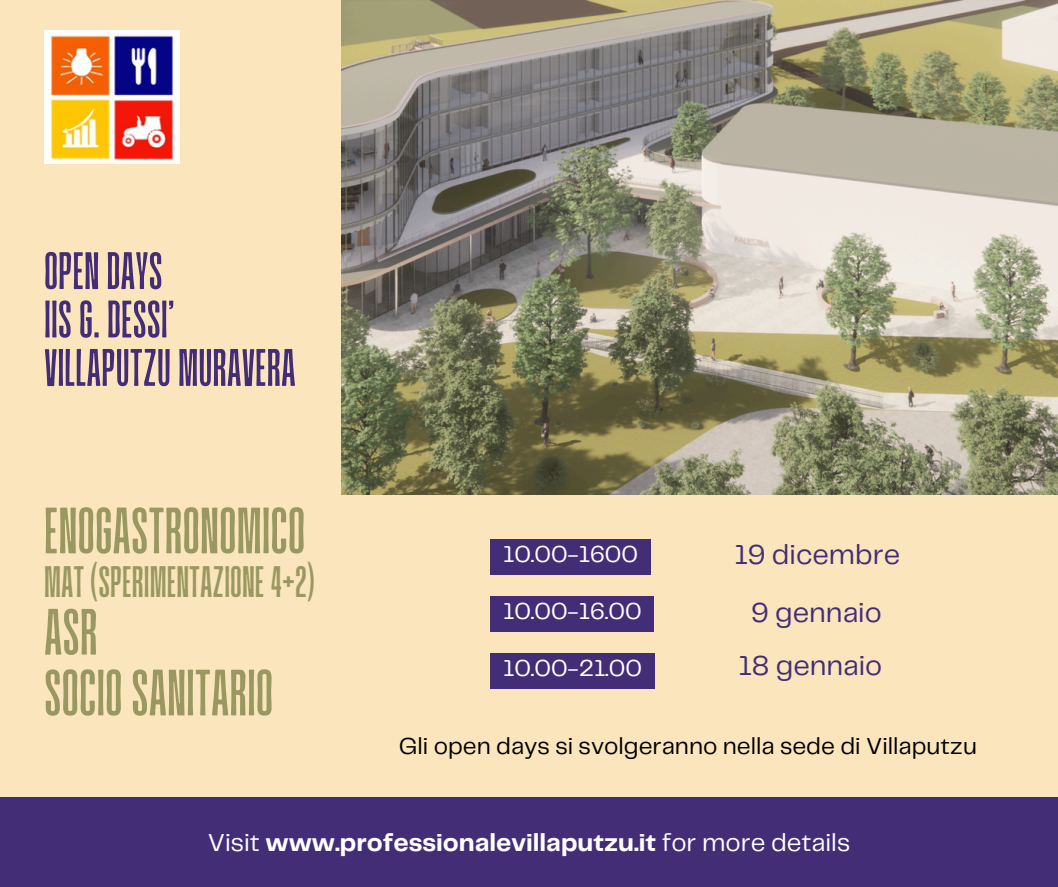
<style>
.page{position:relative;width:1058px;height:887px;background:#fff}
.page>*{position:absolute;margin:0;border:0;box-sizing:border-box;transform-origin:0 0}
.t1{font:69.15px "Paalalabas Display Condens BETA";color:#9a9861}
.t2{font:55.65px/48.3px "Paalalabas Display Condens BETA";color:#432d76}
.t3{font:46.65px "Paalalabas Display Condens BETA";color:#9a9861}
.t4{font:28.5px "Telegraf";color:#432d76}
.t5{font:700 25.5px "Telegraf";color:#fff}
.t6{font:24px "Telegraf";color:#000}
.t7{font:24px "Telegraf";color:#fff}
.s1{font-weight:400}
</style>
<div class="page">
<div style="left:0;top:0;width:1058px;height:886px;background:#fae5bc"></div>
<img style="left:341px;top:0;width:717px;height:494px">
<div style="left:0;top:797px;width:1057px;height:89px;background:#432d76"></div>
<img style="left:44px;top:31px;width:135px;height:132px">
<div style="left:490px;top:539px;width:161px;height:35px;background:#432d76"></div>
<div style="left:490px;top:596px;width:164px;height:35px;background:#432d76"></div>
<div style="left:490px;top:653px;width:164px;height:35px;background:#432d76"></div>
<h3 class="t2" style="left:44px;top:249px;width:253px">OPENDAYS<br>IISG.DESSÌ’<br>VILLAPUTZUMURAVERA</h3>
<p class="t1" style="left:44px;top:500px;width:263px">ENOGASTRONOMICO</p>
<p class="t3" style="left:44px;top:561px;width:272px">MAT (SPERIMENTAZIONE4+2)</p>
<p class="t1" style="left:44px;top:602px;width:55px">ASR</p>
<p class="t1" style="left:44px;top:662px;width:231px">SOCIOSANITARIO</p>
<h2 class="t7" style="left:503px;top:544px;width:136px">10.00-1600</h2>
<p class="t7" style="left:503px;top:601px;width:140px">10.00-16.00</p>
<p class="t7" style="left:503px;top:658px;width:140px">10.00-21.00</p>
<h3 class="t4" style="left:734px;top:542px;width:167px">19 dicembre</h3>
<p class="t4" style="left:751px;top:600px;width:132px">9 gennaio</p>
<h3 class="t4" style="left:738px;top:652px;width:145px">18 gennaio</h3>
<p class="t6" style="left:399px;top:735px;width:580px">Gli open days si svolgeranno nella sede di Villaputzu</p>
<h1 class="t5" style="left:208px;top:831px;width:644px"><span class="s1">Visit</span> www.professionalevillaputzu.it <span class="s1">for more details</span></h1>
</div>
